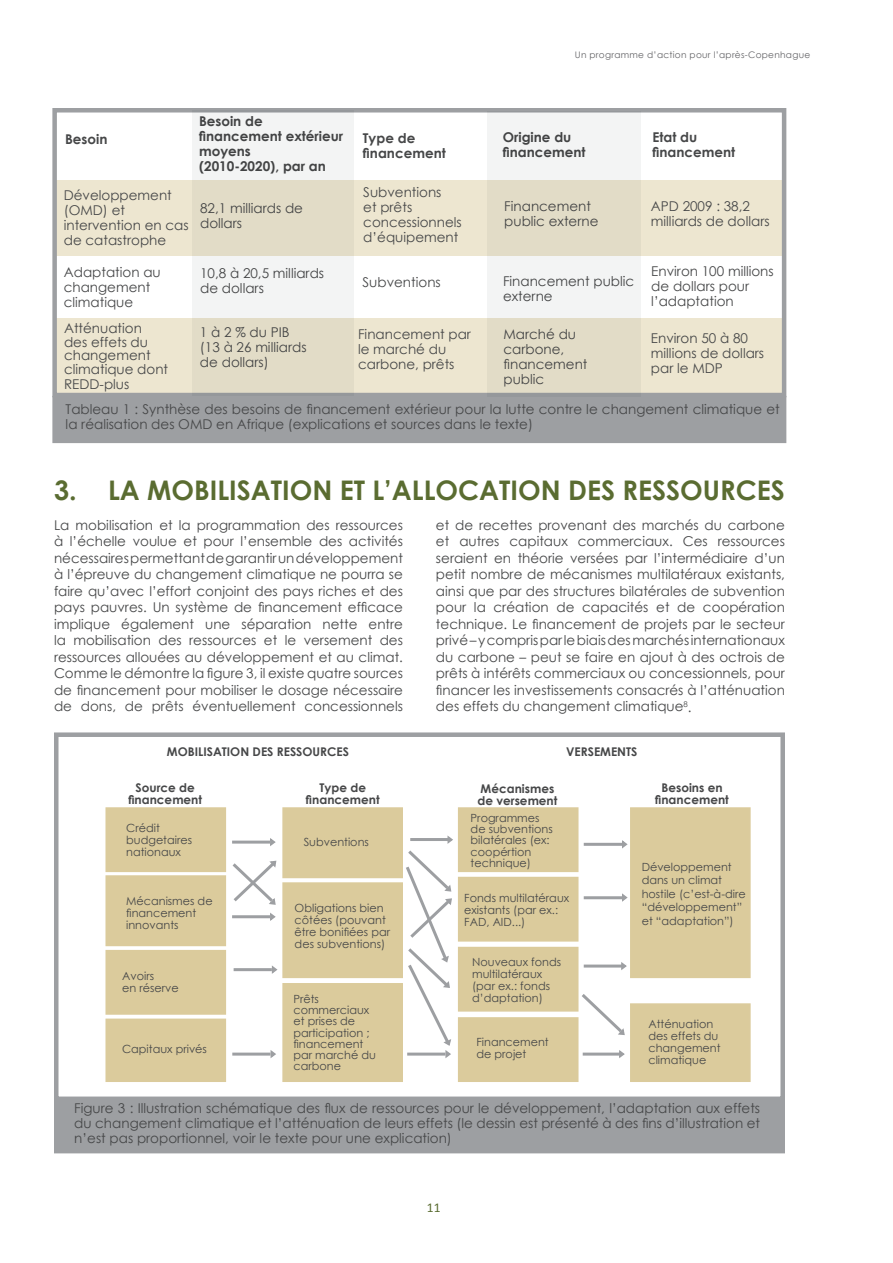
<style>
.page{position:relative;width:893px;height:1263px;background:#fff}
.page>*{position:absolute;margin:0;border:0;box-sizing:border-box;transform-origin:0 0}
.t1{font:700 27px "Century Gothic";color:#5a6c31}
.t2{font:13.5px/15px "Century Gothic";color:#464748}
.t3{font:700 13.5px/15px "Century Gothic";color:#464748}
.t4{font:13.5px "Calibri";color:#5a6c31}
.t5{font:700 12px/12px "Century Gothic";color:#464748;text-align:center}
.t6{font:11.25px/12px "Century Gothic";color:#464748}
.t7{font:9px "Century Gothic";letter-spacing:.03em;color:#636366}
</style>
<div class="page">
<div style="left:54px;top:732px;width:731px;height:369px;border:4px solid #9d9fa2"></div>
<div style="left:54px;top:1099px;width:731px;height:54px;background:#9d9fa2"></div>
<div style="left:52px;top:396px;width:734px;height:47px;background:#9d9fa2"></div>
<div style="left:282px;top:983px;width:121px;height:99px;background:#dbcb9c"></div>
<div style="left:105px;top:875px;width:121px;height:71px;background:#dbcb9c;border:2px solid #dbcb9c"></div>
<div style="left:105px;top:950px;width:121px;height:65px;background:#dbcb9c;border:2px solid #dbcb9c"></div>
<div style="left:105px;top:1018px;width:121px;height:64px;background:#dbcb9c;border:2px solid #dbcb9c"></div>
<div style="left:458px;top:807px;width:120px;height:65px;background:#dbcb9c;border:2px solid #dbcb9c"></div>
<div style="left:458px;top:877px;width:120px;height:64px;background:#dbcb9c"></div>
<div style="left:458px;top:947px;width:120px;height:64px;background:#dbcb9c"></div>
<div style="left:458px;top:1017px;width:120px;height:65px;background:#dbcb9c;border:2px solid #dbcb9c"></div>
<div style="left:630px;top:807px;width:121px;height:171px;background:#dbcb9c;border:2px solid #dbcb9c"></div>
<div style="left:630px;top:1003px;width:121px;height:79px;background:#dbcb9c;border:2px solid #dbcb9c"></div>
<div style="left:282px;top:807px;width:121px;height:71px;background:#dbcb9c;border:2px solid #dbcb9c"></div>
<div style="left:282px;top:882px;width:121px;height:96px;background:#dbcb9c;border:2px solid #dbcb9c"></div>
<div style="left:105px;top:807px;width:121px;height:65px;background:#dbcb9c;border:2px solid #dbcb9c"></div>
<hr style="left:232px;top:841px;width:38px;height:3px;background:#9d9fa2">
<hr style="left:232px;top:915px;width:38px;height:3px;background:#9d9fa2">
<hr style="left:232px;top:1052px;width:39px;height:3px;background:#9d9fa2">
<hr style="left:234px;top:968px;width:38px;height:3px;background:#9d9fa2">
<hr style="left:584px;top:843px;width:38px;height:3px;background:#9d9fa2">
<hr style="left:584px;top:896px;width:38px;height:3px;background:#9d9fa2">
<hr style="left:584px;top:964px;width:38px;height:3px;background:#9d9fa2">
<hr style="left:583px;top:1052px;width:38px;height:3px;background:#9d9fa2">
<svg style="left:269px;top:838px;width:7px;height:8px"></svg>
<svg style="left:269px;top:912px;width:7px;height:9px"></svg>
<svg style="left:270px;top:965px;width:8px;height:9px"></svg>
<svg style="left:232px;top:860px;width:45px;height:45px"></svg>
<svg style="left:269px;top:1050px;width:7px;height:8px"></svg>
<svg style="left:618px;top:1050px;width:7px;height:8px"></svg>
<svg style="left:620px;top:962px;width:7px;height:8px"></svg>
<svg style="left:621px;top:893px;width:7px;height:9px"></svg>
<svg style="left:621px;top:840px;width:7px;height:9px"></svg>
<svg style="left:578px;top:991px;width:47px;height:45px"></svg>
<svg style="left:406px;top:835px;width:47px;height:223px"></svg>
<div style="left:54px;top:319px;width:731px;height:75px;background:#ede6d0"></div>
<div style="left:54px;top:180px;width:731px;height:75px;background:#ede6d0"></div>
<div style="left:52px;top:108px;width:734px;height:289px;border:4px solid #9d9fa2"></div>
<svg style="left:192px;top:111px;width:162px;height:285px;fill:#e2dcc7"></svg>
<svg style="left:487px;top:111px;width:153px;height:285px;fill:#e2dcc7"></svg>
<p class="t7" style="left:575px;top:48px;width:237px">Un programme d’action pour l’après-Copenhague</p>
<p class="t3" style="left:65px;top:131px;width:44px">Besoin</p>
<p class="t2" style="left:64px;top:187px;width:126px">Développement (OMD) et intervention en cas de catastrophe</p>
<p class="t3" style="left:199px;top:113px;width:146px">Besoin de financement extérieur moyens<br>(2010-2020), par an</p>
<p class="t2" style="left:200px;top:200px;width:104px">82,1 milliards de dollars</p>
<p class="t3" style="left:363px;top:130px;width:84px">Type de financement</p>
<p class="t3" style="left:503px;top:129px;width:84px">Origine du financement</p>
<p class="t3" style="left:652px;top:129px;width:84px">Etat du financement</p>
<p class="t2" style="left:363px;top:185px;width:100px">Subventions<br>et prêts concessionnels d’équipement</p>
<p class="t2" style="left:504px;top:199px;width:96px">Financement public externe</p>
<p class="t2" style="left:651px;top:198px;width:120px">APD 2009 : 38,2 milliards de dollars</p>
<p class="t2" style="left:64px;top:264px;width:98px">Adaptation au changement climatique</p>
<p class="t2" style="left:200px;top:265px;width:126px">10,8 à 20,5 milliards de dollars</p>
<p class="t2" style="left:363px;top:274px;width:80px">Subventions</p>
<p class="t2" style="left:503px;top:273px;width:133px">Financement public externe</p>
<p class="t2" style="left:651px;top:264px;width:124px">Environ 100 millions de dollars pour l’adaptation</p>
<p class="t2" style="left:64px;top:321px;width:106px;line-height:13.5px">Atténuation des effets du changement climatique dont</p>
<p class="t2" style="left:64px;top:376px;width:67px">REDD-plus</p>
<p class="t2" style="left:200px;top:324px;width:108px">1 à 2 % du PIB (13 à 26 milliards de dollars)</p>
<p class="t2" style="left:358px;top:327px;width:115px">Financement par le marché du carbone, prêts</p>
<p class="t2" style="left:503px;top:327px;width:86px">Marché du carbone, financement public</p>
<p class="t2" style="left:651px;top:330px;width:115px">Environ 50 à 80 millions de dollars par le MDP</p>
<p class="t2" style="left:66px;top:402px;width:716px">Tableau 1 : Synthèse des besoins de financement extérieur pour la lutte contre le changement climatique et la réalisation des OMD en Afrique (explications et sources dans le texte)</p>
<h1 class="t1" style="left:54px;top:470px;width:110px">3. La mobilisation</h1>
<h1 class="t1" style="left:340px;top:470px;width:70px">et l’allocation</h1>
<h1 class="t1" style="left:568px;top:470px;width:16px">des</h1>
<h1 class="t1" style="left:622px;top:470px;width:17px">ressources</h1>
<p class="t2" style="left:436px;top:517px;width:350px;line-height:16.5px;text-align:justify">et de recettes provenant des marchés du carbone et autres capitaux commerciaux. Ces ressources seraient en théorie versées par l’intermédiaire d’un petit nombre de mécanismes multilatéraux existants, ainsi que par des structures bilatérales de subvention pour la création de capacités et de coopération technique. Le financement de projets par le secteur privé – y compris par le biais des marchés internationaux du carbone – peut se faire en ajout à des octrois de prêts à intérêts commerciaux ou concessionnels, pour financer les investissements consacrés à l’atténuation des effets du changement climatique<sup>8</sup>.</p>
<p class="t2" style="left:54px;top:517px;width:350px;line-height:16.5px;text-align:justify">La mobilisation et la programmation des ressources à l’échelle voulue et pour l’ensemble des activités nécessaires permettant de garantir un développement à l’épreuve du changement climatique ne pourra se faire qu’avec l’effort conjoint des pays riches et des pays pauvres. Un système de financement efficace implique également une séparation nette entre la mobilisation des ressources et le versement des ressources allouées au développement et au climat.<br>Comme le démontre la figure 3, il existe quatre sources de financement pour mobiliser le dosage nécessaire de dons, de prêts éventuellement concessionnels</p>
<p class="t5" style="left:167px;top:745px;width:8px">mobilisation</p>
<p class="t5" style="left:253px;top:745px;width:98px">DES RESSOURCES</p>
<p class="t5" style="left:566px;top:745px;width:73px">VERSEMENTS</p>
<p class="t5" style="left:128px;top:781px;width:75px">Source de financement</p>
<p class="t5" style="left:306px;top:781px;width:75px">Type de financement</p>
<p class="t5" style="left:477px;top:782px;width:81px;text-align:left">Mécanismes de versement</p>
<p class="t5" style="left:655px;top:781px;width:75px">Besoins en financement</p>
<p class="t6" style="left:126px;top:822px;width:67px">Crédit budgetaires nationaux</p>
<p class="t6" style="left:126px;top:894px;width:88px">Mécanismes de financement innovants</p>
<p class="t6" style="left:471px;top:812px;width:84px;line-height:11.2px">Programmes de subventions bilatérales (ex: coopértion technique)</p>
<p class="t6" style="left:304px;top:836px;width:67px">Subventions</p>
<p class="t6" style="left:642px;top:860px;width:106px;line-height:13.5px">Développement dans un climat hostile (c’est-à-dire “développement” et “adaptation”)</p>
<p class="t6" style="left:464px;top:891px;width:106px">Fonds multilatéraux existants (par ex.:<br>FAD, AID...)</p>
<p class="t6" style="left:295px;top:902px;width:97px">Obligations bien côtées (pouvant être bonifiées par des subventions)</p>
<p class="t6" style="left:122px;top:969px;width:58px">Avoirs<br>en réserve</p>
<p class="t6" style="left:122px;top:1043px;width:86px">Capitaux privés</p>
<p class="t6" style="left:293px;top:993px;width:84px;line-height:11.2px">Prêts commerciaux et prises de participation ; financement par marché du carbone</p>
<p class="t6" style="left:472px;top:955px;width:90px">Nouveaux fonds multilatéraux (par ex.: fonds d’daptation)</p>
<p class="t6" style="left:476px;top:1035px;width:74px">Financement de projet</p>
<p class="t6" style="left:648px;top:1018px;width:74px">Atténuation des effets du changement climatique</p>
<p class="t2" style="left:74px;top:1100px;width:687px;text-align:justify">Figure 3 : Illustration schématique des flux de ressources pour le développement, l’adaptation aux effets du changement climatique et l’atténuation de leurs effets (le dessin est présenté à des fins d’illustration et n’est pas proportionnel, voir le texte pour une explication)</p>
<p class="t4" style="left:427px;top:1199px;width:15px">11</p>
</div>
